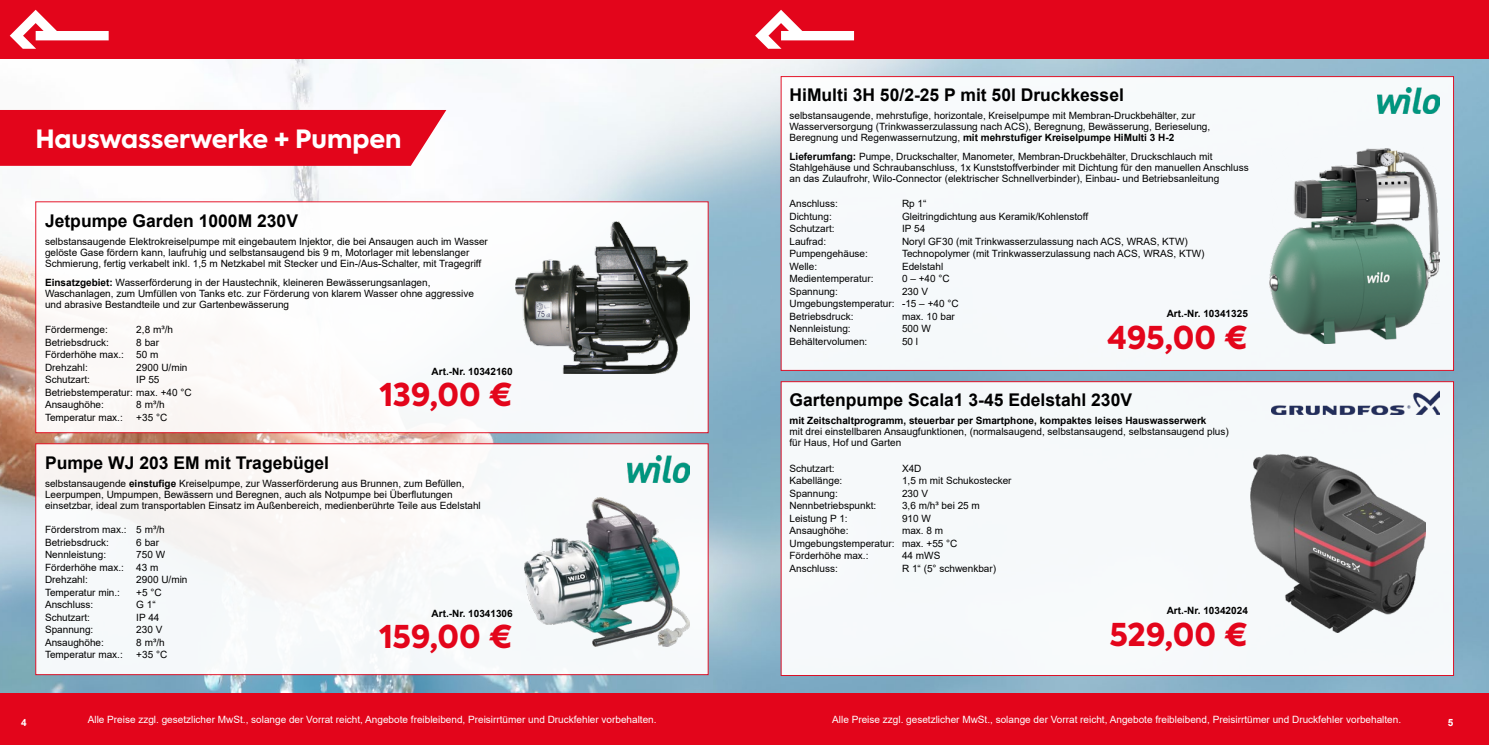
<style>
.page{position:relative;width:1489px;height:745px;background:#fff}
.page>*{position:absolute;margin:0;border:0;box-sizing:border-box;transform-origin:0 0}
.t1{font:800 31.25px "Axiforma";letter-spacing:-.005em;color:#e3051b}
.t2{font:800 25px "Axiforma";color:#fff}
.t3{font:700 17.5px "Arial";color:#000}
.t4{font:10px/11.2px "Arial";color:#000}
.t5{font:10px "Arial";color:#fff}
.t6{font:700 10px "Arial";color:#000}
.t7{font:700 10px "Arial";color:#fff}
.s1{font-weight:700}
</style>
<div class="page">
<img style="left:0;top:58px;width:1488px;height:635px">
<div style="left:0;top:693px;width:1488px;height:51px;background:#e3051b"></div>
<div style="left:0;top:0;width:750px;height:58px;background:#e3051b"></div>
<svg style="left:10px;top:10px;width:99px;height:39px"></svg>
<div style="left:738px;top:0;width:750px;height:58px;background:#e3051b"></div>
<svg style="left:755px;top:10px;width:99px;height:39px"></svg>
<div style="left:780px;top:76px;width:673px;height:294px;background:#f6f9fb;border:1px solid #e3051b"></div>
<div style="left:780px;top:381px;width:673px;height:294px;background:#f6f9fa;border:1px solid #e3051b"></div>
<div style="left:35px;top:201px;width:673px;height:232px;background:#fff;border:1px solid #e3051b"></div>
<div style="left:35px;top:443px;width:673px;height:231px;background:#f7f9fa;border:1px solid #e3051b"></div>
<div style="left:0;top:110px;width:446px;height:56px;background:#e3051b"></div>
<img style="left:627px;top:455px;width:62px;height:27px">
<img style="left:515px;top:221px;width:174px;height:152px">
<img style="left:524px;top:497px;width:165px;height:148px">
<img style="left:1377px;top:87px;width:62px;height:27px">
<img style="left:1269px;top:148px;width:169px;height:195px">
<img style="left:1250px;top:454px;width:175px;height:178px">
<img style="left:1271px;top:391px;width:168px;height:23px">
<h2 class="t2" style="left:35px;top:121px;width:367px">Hauswasserwerke + Pumpen</h2>
<h3 class="t3" style="left:45px;top:208px;width:254px">Jetpumpe Garden 1000M 230V</h3>
<p class="t4" style="left:45px;top:235px;width:444px">selbstansaugende Elektrokreiselpumpe mit eingebautem Injektor, die bei Ansaugen auch im Wasser gelöste Gase fördern kann, laufruhig und selbstansaugend bis 9 m, Motorlager mit lebenslanger<br>Schmierung, fertig verkabelt inkl. 1,5 m Netzkabel mit Stecker und Ein-/Aus-Schalter, mit Tragegriff</p>
<p class="t4" style="left:45px;top:276px;width:430px"><span class="s1">Einsatzgebiet:</span> Wasserförderung in der Haustechnik, kleineren Bewässerungsanlagen,<br>Waschanlagen, zum Umfüllen von Tanks etc. zur Förderung von klarem Wasser ohne aggressive und abrasive Bestandteile und zur Gartenbewässerung</p>
<p class="t4" style="left:45px;top:324px;width:64px">Fördermenge:</p>
<p class="t4" style="left:136px;top:324px;width:38px">2,8 m³/h</p>
<p class="t4" style="left:45px;top:336px;width:65px">Betriebsdruck:</p>
<p class="t4" style="left:45px;top:336px;width:116px;line-height:12.5px;text-align:justify;text-indent:91px">8 bar Förderhöhe max.: 50 m Drehzahl:</p>
<p class="t4" style="left:136px;top:361px;width:53px">2900 U/min</p>
<p class="t6" style="left:431px;top:364px;width:83px">Art.-Nr. 10342160</p>
<p class="t4" style="left:45px;top:374px;width:47px">Schutzart:</p>
<p class="t4" style="left:45px;top:373px;width:148px;line-height:12.5px;text-indent:91px">IP 55<br>Betriebstemperatur: max. +40 °C<br>Ansaughöhe:</p>
<h1 class="t1" style="left:380px;top:372px;width:134px">139,00 €</h1>
<p class="t4" style="left:136px;top:399px;width:30px">8 m³/h</p>
<p class="t4" style="left:45px;top:411px;width:79px">Temperatur max.:</p>
<p class="t4" style="left:136px;top:411px;width:32px">+35 °C</p>
<h3 class="t3" style="left:45px;top:450px;width:285px">Pumpe WJ 203 EM mit Tragebügel</h3>
<p class="t4" style="left:45px;top:477px;width:437px">selbstansaugende <span class="s1">einstufige</span> Kreiselpumpe, zur Wasserförderung aus Brunnen, zum Befüllen,<br>Leerpumpen, Umpumpen, Bewässern und Beregnen, auch als Notpumpe bei Überflutungen einsetzbar, ideal zum transportablen Einsatz im Außenbereich, medienberührte Teile aus Edelstahl</p>
<p class="t4" style="left:45px;top:523px;width:121px;line-height:12.5px">Förderstrom max.: 5 m³/h<br>Betriebsdruck:</p>
<p class="t4" style="left:136px;top:536px;width:24px">6 bar</p>
<p class="t4" style="left:45px;top:548px;width:122px;line-height:12.5px;text-indent:91px">750 W<br>Förderhöhe max.: 43 m<br>Drehzahl:</p>
<p class="t4" style="left:45px;top:548px;width:63px">Nennleistung:</p>
<p class="t4" style="left:136px;top:573px;width:53px">2900 U/min</p>
<p class="t4" style="left:45px;top:586px;width:77px">Temperatur min.:</p>
<p class="t4" style="left:136px;top:586px;width:27px">+5 °C</p>
<p class="t4" style="left:45px;top:598px;width:50px">Anschluss:</p>
<p class="t4" style="left:136px;top:598px;width:21px">G 1“</p>
<p class="t4" style="left:45px;top:611px;width:47px">Schutzart:</p>
<p class="t4" style="left:136px;top:611px;width:25px">IP 44</p>
<p class="t4" style="left:45px;top:623px;width:50px">Spannung:</p>
<p class="t4" style="left:136px;top:623px;width:28px">230 V</p>
<p class="t4" style="left:45px;top:636px;width:60px">Ansaughöhe:</p>
<p class="t4" style="left:136px;top:636px;width:30px">8 m³/h</p>
<p class="t4" style="left:45px;top:648px;width:79px">Temperatur max.:</p>
<p class="t4" style="left:136px;top:648px;width:32px">+35 °C</p>
<p class="t6" style="left:431px;top:606px;width:83px">Art.-Nr. 10341306</p>
<h1 class="t1" style="left:379px;top:614px;width:135px">159,00 €</h1>
<h3 class="t3" style="left:789px;top:82px;width:336px">HiMulti 3H 50/2-25 P mit 50l Druckkessel</h3>
<p class="t4" style="left:789px;top:109px;width:422px">selbstansaugende, mehrstufige, horizontale, Kreiselpumpe mit Membran-Druckbehälter, zur<br>Wasserversorgung (Trinkwasserzulassung nach ACS), Beregnung, Bewässerung, Berieselung,<br>Beregnung und Regenwassernutzung, <span class="s1">mit mehrstufiger Kreiselpumpe HiMulti 3 H-2</span></p>
<p class="t4" style="left:789px;top:150px;width:460px"><span class="s1">Lieferumfang:</span> Pumpe, Druckschalter, Manometer, Membran-Druckbehälter, Druckschlauch mit<br>Stahlgehäuse und Schraubanschluss, 1x Kunststoffverbinder mit Dichtung für den manuellen Anschluss an das Zulaufrohr, Wilo-Connector (elektrischer Schnellverbinder), Einbau- und Betriebsanleitung</p>
<p class="t4" style="left:789px;top:198px;width:50px">Anschluss:</p>
<p class="t4" style="left:902px;top:198px;width:26px">Rp 1“</p>
<p class="t4" style="left:789px;top:210px;width:44px">Dichtung:</p>
<p class="t4" style="left:902px;top:210px;width:188px">Gleitringdichtung aus Keramik/Kohlenstoff</p>
<p class="t4" style="left:789px;top:223px;width:47px">Schutzart:</p>
<p class="t4" style="left:902px;top:223px;width:25px">IP 54</p>
<p class="t4" style="left:789px;top:235px;width:38px">Laufrad:</p>
<p class="t4" style="left:902px;top:235px;width:287px">Noryl GF30 (mit Trinkwasserzulassung nach ACS, WRAS, KTW)</p>
<p class="t4" style="left:789px;top:248px;width:80px">Pumpengehäuse:</p>
<p class="t4" style="left:902px;top:248px;width:304px">Technopolymer (mit Trinkwasserzulassung nach ACS, WRAS, KTW)</p>
<p class="t4" style="left:789px;top:260px;width:29px">Welle:</p>
<p class="t4" style="left:902px;top:260px;width:43px">Edelstahl</p>
<p class="t4" style="left:789px;top:273px;width:85px">Medientemperatur:</p>
<p class="t4" style="left:902px;top:273px;width:49px">0 – +40 °C</p>
<p class="t4" style="left:789px;top:285px;width:50px">Spannung:</p>
<p class="t4" style="left:789px;top:285px;width:171px;line-height:12.5px;text-indent:112px">230 V<br>Umgebungstemperatur: -15 – +40 °C<br>Betriebsdruck:</p>
<p class="t6" style="left:1166px;top:306px;width:83px">Art.-Nr. 10341325</p>
<h1 class="t1" style="left:1107px;top:315px;width:142px">495,00 €</h1>
<p class="t4" style="left:902px;top:310px;width:54px">max. 10 bar</p>
<p class="t4" style="left:789px;top:323px;width:63px">Nennleistung:</p>
<p class="t4" style="left:902px;top:323px;width:30px">500 W</p>
<p class="t4" style="left:789px;top:335px;width:79px">Behältervolumen:</p>
<p class="t4" style="left:902px;top:335px;width:18px">50 l</p>
<h3 class="t3" style="left:789px;top:387px;width:344px">Gartenpumpe Scala1 3-45 Edelstahl 230V</h3>
<p class="t6" style="left:789px;top:413px;width:418px">mit Zeitschaltprogramm, steuerbar per Smartphone, kompaktes leises Hauswasserwerk</p>
<p class="t4" style="left:789px;top:425px;width:441px">mit drei einstellbaren Ansaugfunktionen, (normalsaugend, selbstansaugend, selbstansaugend plus) für Haus, Hof und Garten</p>
<p class="t4" style="left:789px;top:462px;width:47px">Schutzart:</p>
<p class="t4" style="left:902px;top:462px;width:21px">X4D</p>
<p class="t4" style="left:789px;top:474px;width:54px">Kabellänge:</p>
<p class="t4" style="left:902px;top:474px;width:111px">1,5 m mit Schukostecker</p>
<p class="t4" style="left:789px;top:487px;width:50px">Spannung:</p>
<p class="t4" style="left:902px;top:487px;width:28px">230 V</p>
<p class="t4" style="left:789px;top:499px;width:88px">Nennbetriebspunkt:</p>
<p class="t4" style="left:902px;top:499px;width:79px">3,6 m/h³ bei 25 m</p>
<p class="t4" style="left:789px;top:512px;width:60px">Leistung P 1:</p>
<p class="t4" style="left:902px;top:512px;width:30px">910 W</p>
<p class="t4" style="left:789px;top:524px;width:60px">Ansaughöhe:</p>
<p class="t4" style="left:789px;top:524px;width:169px;line-height:12.5px;text-indent:112px">max. 8 m<br>Umgebungstemperatur: max. +55 °C<br>Förderhöhe max.:</p>
<p class="t4" style="left:902px;top:549px;width:40px">44 mWS</p>
<p class="t4" style="left:789px;top:562px;width:50px">Anschluss:</p>
<p class="t4" style="left:902px;top:562px;width:96px">R 1“ (5° schwenkbar)</p>
<p class="t6" style="left:1166px;top:603px;width:83px">Art.-Nr. 10342024</p>
<h1 class="t1" style="left:1109px;top:612px;width:140px">529,00 €</h1>
<p class="t7" style="left:21px;top:715px;width:7px">4</p>
<p class="t5" style="left:88px;top:712px;width:570px">Alle Preise zzgl. gesetzlicher MwSt., solange der Vorrat reicht, Angebote freibleibend, Preisirrtümer und Druckfehler vorbehalten.</p>
<p class="t5" style="left:832px;top:712px;width:570px">Alle Preise zzgl. gesetzlicher MwSt., solange der Vorrat reicht, Angebote freibleibend, Preisirrtümer und Druckfehler vorbehalten.</p>
<p class="t7" style="left:1447px;top:715px;width:7px">5</p>
</div>
